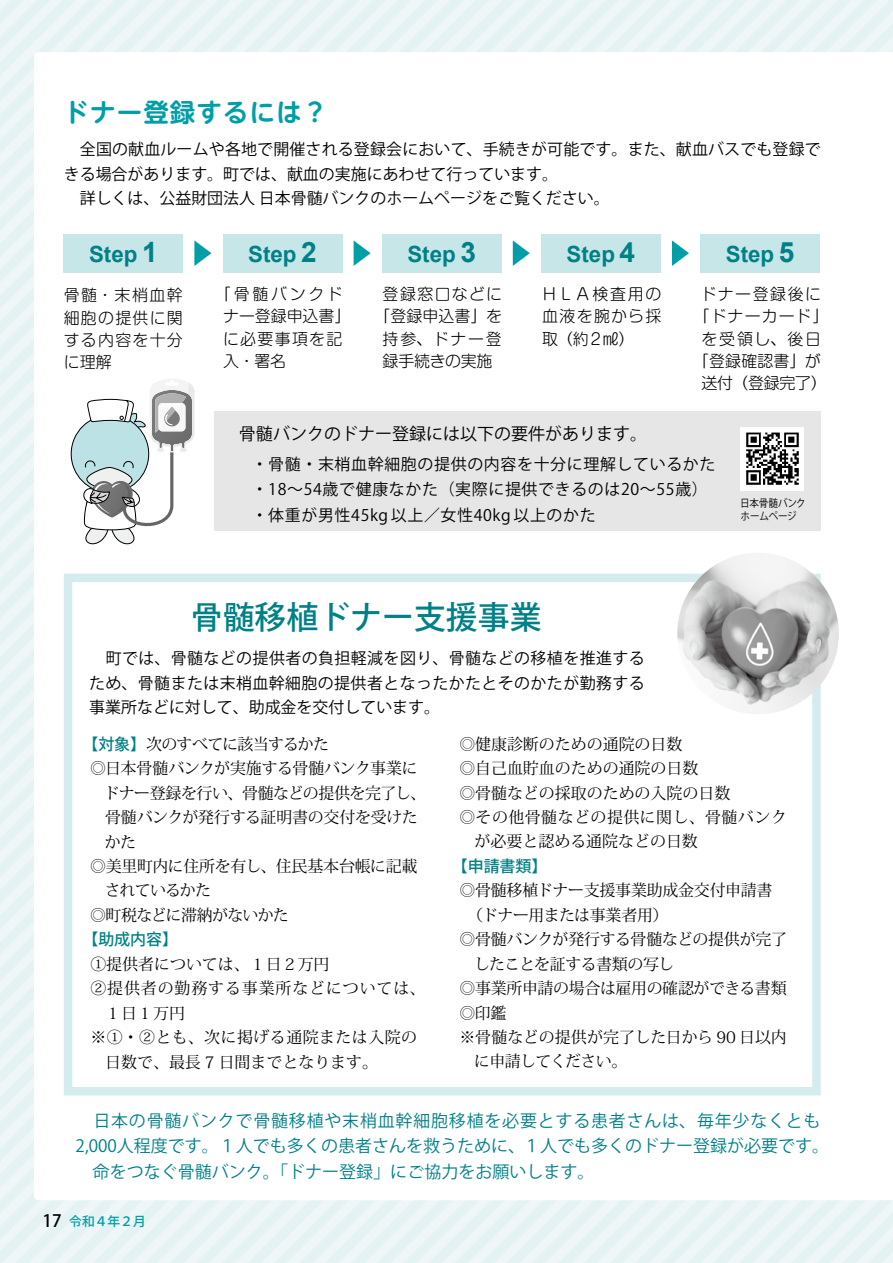
<style>
.page{position:relative;width:893px;height:1263px;background:#fff}
.page>*{position:absolute;margin:0;border:0;box-sizing:border-box;transform-origin:0 0}
.t1{font:500 31.95px "Koz Go Pro";color:#008087}
.t2{font:700 28.05px "Arial";color:#008087}
.t3{font:700 25.5px "UD Shin M Go Pr 6 De";letter-spacing:.04em;color:#009fa8}
.t4{font:700 22.35px "Arial";color:#008087}
.t5{font:16.95px/25.5px "Koz Go Pro";color:#008087}
.t6{font:16.95px "Koz Go Pro";color:#000}
.t7{font:500 16.95px "Koz Go Pro";color:#000}
.t8{font:15.9px "Koz Min Pro";letter-spacing:-.01em;color:#000}
.t9{font:15.9px/24.5px "Koz Go Pro";letter-spacing:.01em;color:#000}
.t10{font:300 15.9px/22.4px "Shin M Go Pro";letter-spacing:.08em;color:#000;text-align:justify}
.t11{font:15.9px/25.5px "Koz Go Pro";letter-spacing:.04em;color:#000}
.t12{font:15.9px "Koz Min Pro";letter-spacing:.03em;color:#000}
.t13{font:15.9px "Koz Min Pro";letter-spacing:-.045em;color:#000}
.t14{font:300 15.9px/22.4px "Shin M Go Pro";letter-spacing:.04em;color:#000;text-align:center}
.t15{font:15.9px "Koz Min Pro";letter-spacing:-.03em;color:#000}
.t16{font:15.9px "Koz Min Pro";letter-spacing:.055em;color:#000}
.t17{font:15.9px "Koz Min Pro";letter-spacing:-.04em;color:#000}
.t18{font:500 15.9px "Koz Go Pro";color:#008087}
.t19{font:15.9px "Koz Min Pro";letter-spacing:-.055em;color:#000}
.t20{font:500 12.75px "Koz Go Pro";color:#009fa8}
.t21{font:10.65px "Koz Go Pro";letter-spacing:-.01em;color:#000;scale:.9 1}
.s1{font-family:"Koz Go Pro";font-weight:500;color:#008087}
</style>
<div class="page">
<div style="left:215px;top:411px;width:606px;height:119px;background:#e6e6e6"></div>
<img style="left:740px;top:427px;width:64px;height:63px">
<div style="left:64px;top:574px;width:757px;height:521px;border:9px solid #d4ecee"></div>
<div style="left:64px;top:234px;width:119px;height:38px;background:#c6e6e8"></div>
<img style="left:677px;top:553px;width:162px;height:161px;border-radius:81px">
<div style="left:223px;top:234px;width:119px;height:38px;background:#c6e6e8"></div>
<div style="left:382px;top:234px;width:119px;height:38px;background:#c6e6e8"></div>
<div style="left:541px;top:234px;width:119px;height:38px;background:#c6e6e8"></div>
<div style="left:701px;top:234px;width:119px;height:38px;background:#c6e6e8"></div>
<svg style="left:194px;top:240px;width:17px;height:26px"></svg>
<svg style="left:354px;top:240px;width:17px;height:26px"></svg>
<svg style="left:513px;top:240px;width:17px;height:26px"></svg>
<svg style="left:672px;top:240px;width:17px;height:26px"></svg>
<div style="left:71px;top:415px;width:78px;height:78px;background:#bce2e5;border-radius:50%"></div>
<svg style="left:82px;top:378px;width:112px;height:166px"></svg>
<h3 class="t3" style="left:64px;top:91px;width:266px">ドナー登録するには?</h3>
<p class="t9" style="left:64px;top:138px;width:758px">　全国の献血ルームや各地で開催される登録会において、手続きが可能です。また、献血バスでも登録できる場合があります。町では、献血の実施にあわせて行っています。<br>　詳しくは、公益財団法人日本骨髄バンクのホームページをご覧ください。</p>
<h2 class="t2" style="left:142px;top:232px;width:17px">1</h2>
<h2 class="t2" style="left:301px;top:232px;width:17px">2</h2>
<h2 class="t2" style="left:460px;top:232px;width:17px">3</h2>
<h2 class="t2" style="left:620px;top:232px;width:17px">4</h2>
<h2 class="t2" style="left:779px;top:232px;width:17px">5</h2>
<h3 class="t4" style="left:89px;top:238px;width:50px">Step</h3>
<p class="t10" style="left:64px;top:282px;width:121px">骨髄・末梢血幹細胞の提供に関する内容を十分に理解</p>
<p class="t10" style="left:223px;top:281px;width:129px;text-align:left;text-indent:-8px">「骨髄バンクドナー登録申込書「に必要事項を記入・署名</p>
<p class="t14" style="left:374px;top:281px;width:129px">登録窓口などに「登録申込書」を持参、ドナー登録手続きの実施</p>
<p class="t10" style="left:542px;top:281px;width:121px">ＨＬＡ検査用の血液を腕から採取（約２㎖(</p>
<p class="t10" style="left:693px;top:281px;width:137px;text-align:center">ドナー登録後に「ドナーカード「を受領し、後日「登録確認書」が送付（登録完了(</p>
<h3 class="t4" style="left:248px;top:238px;width:50px">Step</h3>
<h3 class="t4" style="left:407px;top:238px;width:50px">Step</h3>
<h3 class="t4" style="left:567px;top:238px;width:50px">Step</h3>
<h3 class="t4" style="left:726px;top:238px;width:50px">Step</h3>
<p class="t6" style="left:239px;top:423px;width:410px">骨髄バンクのドナー登録には以下の要件があります。</p>
<p class="t11" style="left:252px;top:452px;width:465px">・骨髄・末梢血幹細胞の提供の内容を十分に理解しているかた・18～54歳で健康なかた（実際に提供できるのは20～55歳(</p>
<p class="t21" style="left:740px;top:496px;width:74px">日本骨髄バンク</p>
<p class="t11" style="left:252px;top:503px;width:345px">・体重が男性45kg以上／女性40kg以上のかた</p>
<p class="t21" style="left:741px;top:509px;width:64px">ホームページ</p>
<h1 class="t1" style="left:191px;top:597px;width:352px">骨髄移植ドナー支援事業</h1>
<p class="t9" style="left:89px;top:647px;width:557px;text-align:justify;text-indent:16px">町では、骨髄などの提供者の負担軽減を図り、骨髄などの移植を推進するため、骨髄または末梢血幹細胞の提供者となったかたとそのかたが勤務する事業所などに対して、助成金を交付しています。</p>
<p class="t13" style="left:82px;top:733px;width:248px"><span class="s1">【対象】</span>次のすべてに該当するかた</p>
<p class="t8" style="left:90px;top:757px;width:329px">◎日本骨髄バンクが実施する骨髄バンク事業に</p>
<p class="t15" style="left:104px;top:781px;width:324px">ドナー登録を行い、骨髄などの提供を完了し、</p>
<p class="t8" style="left:105px;top:806px;width:314px">骨髄バンクが発行する証明書の交付を受けた</p>
<p class="t8" style="left:105px;top:830px;width:33px">かた</p>
<p class="t8" style="left:90px;top:855px;width:329px">◎美里町内に住所を有し、住民基本台帳に記載</p>
<p class="t19" style="left:105px;top:879px;width:108px">されているかた</p>
<p class="t13" style="left:90px;top:904px;width:200px">◎町税などに滞納がないかた</p>
<p class="t18" style="left:82px;top:929px;width:97px">【助成内容【</p>
<p class="t8" style="left:90px;top:953px;width:241px">①提供者については、１日２万円</p>
<p class="t16" style="left:90px;top:977px;width:336px">②提供者の勤務する事業所などについては、</p>
<p class="t8" style="left:105px;top:1001px;width:81px">１日１万円</p>
<p class="t12" style="left:90px;top:1026px;width:328px">※①・②とも、次に掲げる通院または入院の</p>
<p class="t8" style="left:105px;top:1050px;width:274px">日数で、最長 7 日間までとなります。</p>
<p class="t8" style="left:459px;top:732px;width:224px">◎健康診断のための通院の日数</p>
<p class="t8" style="left:459px;top:757px;width:240px">◎自己血貯血のための通院の日数</p>
<p class="t8" style="left:459px;top:781px;width:272px">◎骨髄などの採取のための入院の日数</p>
<p class="t12" style="left:459px;top:806px;width:329px">◎その他骨髄などの提供に関し、骨髄バンク</p>
<p class="t8" style="left:475px;top:830px;width:225px">が必要と認める通院などの日数</p>
<p class="t18" style="left:452px;top:856px;width:97px">【申請書類【</p>
<p class="t8" style="left:459px;top:879px;width:314px">◎骨髄移植ドナー支援事業助成金交付申請書</p>
<p class="t8" style="left:460px;top:904px;width:210px">　（ドナー用または事業者用(</p>
<p class="t8" style="left:459px;top:928px;width:329px">◎骨髄バンクが発行する骨髄などの提供が完了</p>
<p class="t17" style="left:474px;top:952px;width:202px">したことを証する書類の写し</p>
<p class="t8" style="left:459px;top:977px;width:329px">◎事業所申請の場合は雇用の確認ができる書類</p>
<p class="t8" style="left:459px;top:1001px;width:48px">◎印鑑</p>
<p class="t8" style="left:459px;top:1026px;width:329px">※骨髄などの提供が完了した日から 90 日以内</p>
<p class="t13" style="left:474px;top:1050px;width:154px">に申請してください。</p>
<p class="t5" style="left:76px;top:1108px;width:755px">　日本の骨髄バンクで骨髄移植や末梢血幹細胞移植を必要とする患者さんは、毎年少なくとも<br>2,000人程度です。１人でも多くの患者さんを救うために、１人でも多くのドナー登録が必要です。　命をつなぐ骨髄バンク。「ドナー登録」にご協力をお願いします。</p>
<p class="t7" style="left:43px;top:1210px;width:21px">17</p>
<p class="t20" style="left:69px;top:1213px;width:78px">令和４年２月</p>
</div>
